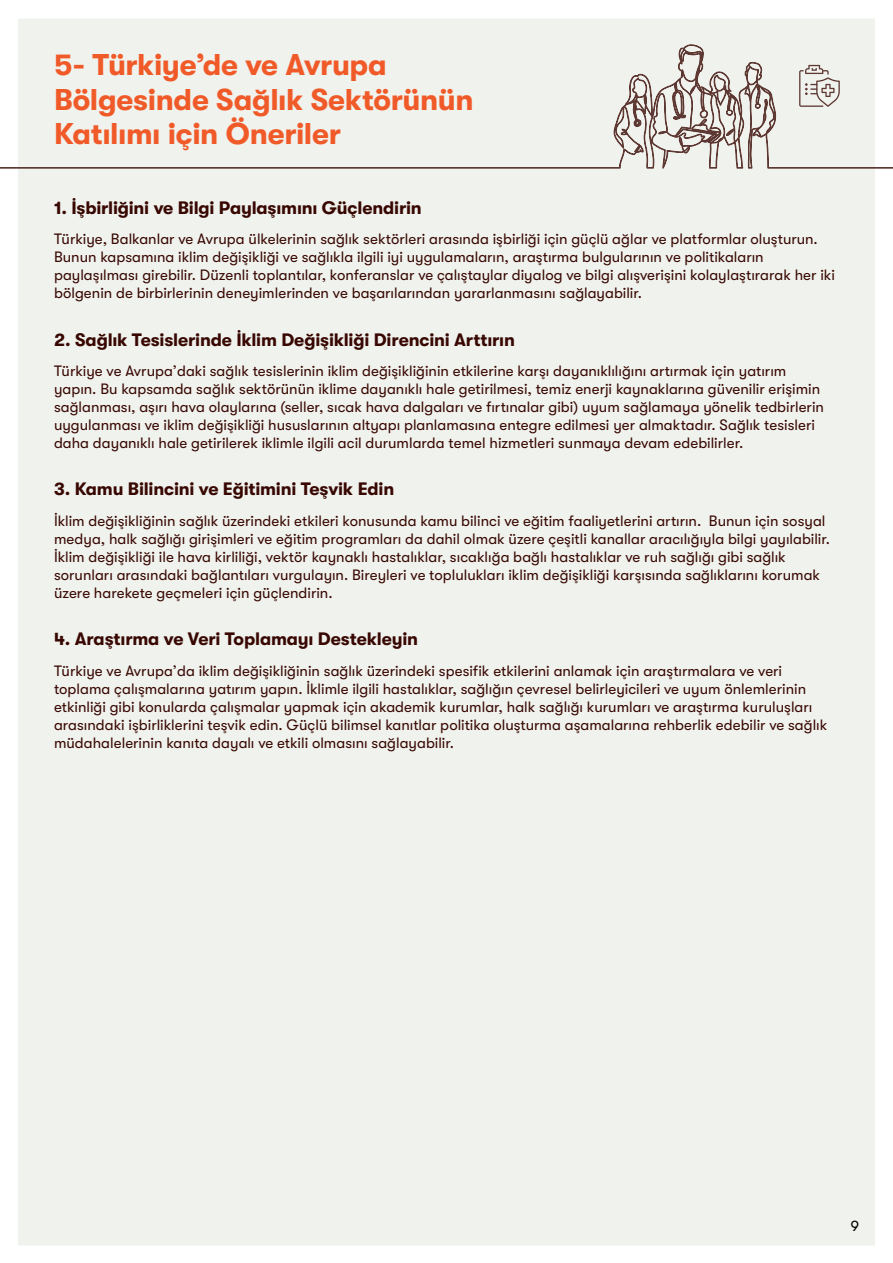
<style>
.page{position:relative;width:893px;height:1263px;background:#fff}
.page>*{position:absolute;margin:0;border:0;box-sizing:border-box;transform-origin:0 0}
.t1{font:700 30px/34.5px "GT Walsheim Pro";letter-spacing:-.015em;color:#f05a28}
.t2{font:700 18px "GT Walsheim Pro";letter-spacing:-.01em;color:#380702}
.t3{font:15px/18px "GT Walsheim Pro";color:#380702}
.t4{font:15px "GT Walsheim Pro";color:#000}
</style>
<div class="page">
<div style="left:18px;top:19px;width:857px;height:1226px;background:#f0f2ed"></div>
<svg style="left:0;top:44px;width:893px;height:128px;background:#e8e8e3"></svg>
<h1 class="t1" style="left:54px;top:47px;width:421px">5- Türkiye’de ve Avrupa<br>Bölgesinde Sağlık Sektörünün<br>Katılımı için Öneriler</h1>
<p class="t2" style="left:54px;top:197px;width:369px">1. İşbirliğini ve Bilgi Paylaşımını Güçlendirin</p>
<p class="t3" style="left:54px;top:230px;width:782px">Türkiye, Balkanlar ve Avrupa ülkelerinin sağlık sektörleri arasında işbirliği için güçlü ağlar ve platformlar oluşturun.<br>Bunun kapsamına iklim değişikliği ve sağlıkla ilgili iyi uygulamaların, araştırma bulgularının ve politikaların paylaşılması girebilir. Düzenli toplantılar, konferanslar ve çalıştaylar diyalog ve bilgi alışverişini kolaylaştırarak her iki bölgenin de birbirlerinin deneyimlerinden ve başarılarından yararlanmasını sağlayabilir.</p>
<p class="t2" style="left:54px;top:329px;width:462px">2. Sağlık Tesislerinde İklim Değişikliği Direncini Arttırın</p>
<p class="t3" style="left:54px;top:362px;width:771px">Türkiye ve Avrupa’daki sağlık tesislerinin iklim değişikliğinin etkilerine karşı dayanıklılığını artırmak için yatırım yapın. Bu kapsamda sağlık sektörünün iklime dayanıklı hale getirilmesi, temiz enerji kaynaklarına güvenilir erişimin sağlanması, aşırı hava olaylarına (seller, sıcak hava dalgaları ve fırtınalar gibi) uyum sağlamaya yönelik tedbirlerin uygulanması ve iklim değişikliği hususlarının altyapı planlamasına entegre edilmesi yer almaktadır. Sağlık tesisleri daha dayanıklı hale getirilerek iklimle ilgili acil durumlarda temel hizmetleri sunmaya devam edebilirler.</p>
<p class="t2" style="left:54px;top:479px;width:342px">3. Kamu Bilincini ve Eğitimini Teşvik Edin</p>
<p class="t3" style="left:54px;top:512px;width:778px">İklim değişikliğinin sağlık üzerindeki etkileri konusunda kamu bilinci ve eğitim faaliyetlerini artırın. Bunun için sosyal medya, halk sağlığı girişimleri ve eğitim programları da dahil olmak üzere çeşitli kanallar aracılığıyla bilgi yayılabilir.<br>İklim değişikliği ile hava kirliliği, vektör kaynaklı hastalıklar, sıcaklığa bağlı hastalıklar ve ruh sağlığı gibi sağlık sorunları arasındaki bağlantıları vurgulayın. Bireyleri ve toplulukları iklim değişikliği karşısında sağlıklarını korumak üzere harekete geçmeleri için güçlendirin.</p>
<p class="t2" style="left:54px;top:629px;width:366px">4. Araştırma ve Veri Toplamayı Destekleyin</p>
<p class="t3" style="left:54px;top:662px;width:775px">Türkiye ve Avrupa’da iklim değişikliğinin sağlık üzerindeki spesifik etkilerini anlamak için araştırmalara ve veri toplama çalışmalarına yatırım yapın. İklimle ilgili hastalıklar, sağlığın çevresel belirleyicileri ve uyum önlemlerinin etkinliği gibi konularda çalışmalar yapmak için akademik kurumlar, halk sağlığı kurumları ve araştırma kuruluşları arasındaki işbirliklerini teşvik edin. Güçlü bilimsel kanıtlar politika oluşturma aşamalarına rehberlik edebilir ve sağlık müdahalelerinin kanıta dayalı ve etkili olmasını sağlayabilir.</p>
<p class="t4" style="left:851px;top:1217px;width:10px">9</p>
</div>
